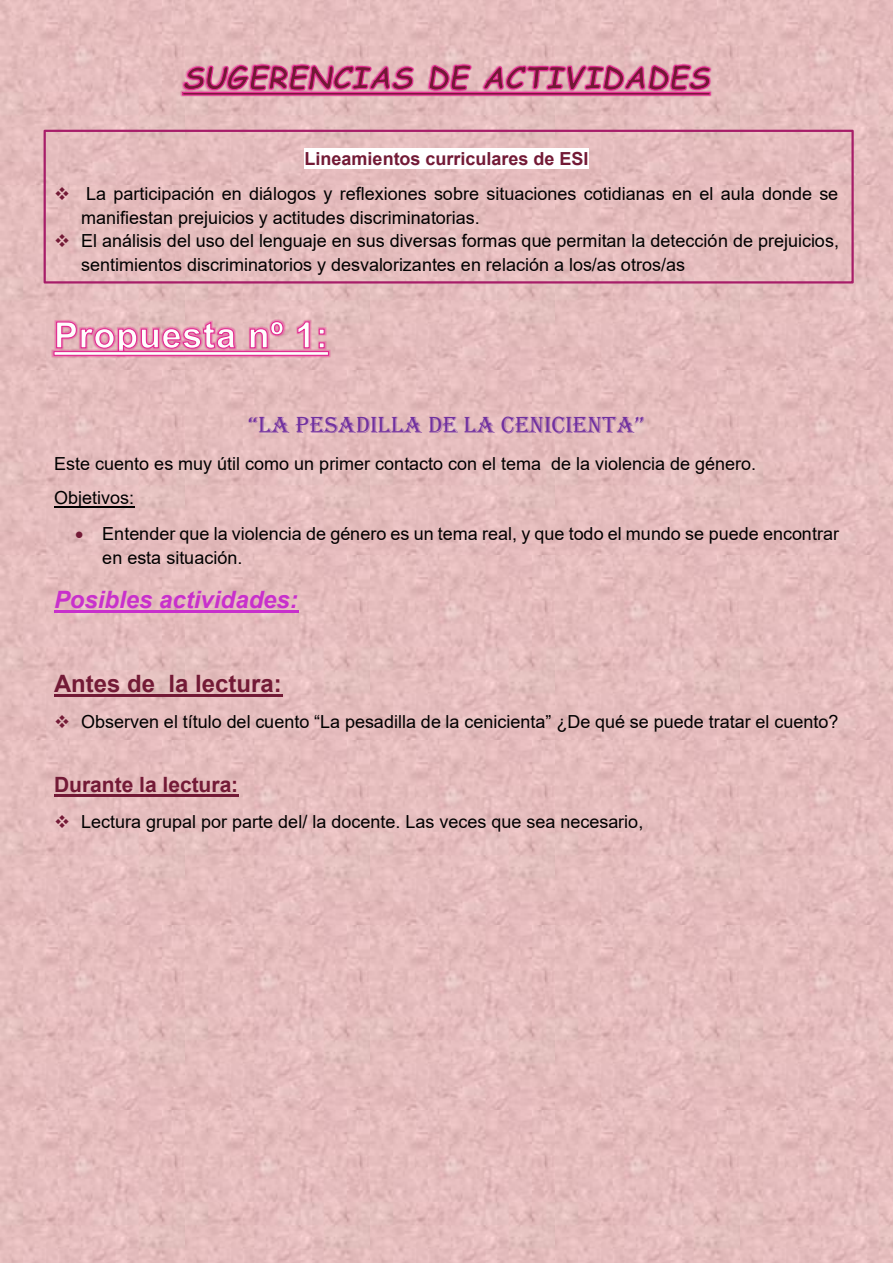
<style>
.page{position:relative;width:893px;height:1263px;background:#e5bdbd}
.page>*{position:absolute;margin:0;border:0;box-sizing:border-box;transform-origin:0 0}
.t1{font:24px "Algerian";color:#7030a0}
.t2{font:italic 700 24px "Arial";color:#c830cc}
.t3{font:700 24px "Arial";color:#731a36}
.t4{font:700 21px "Arial";letter-spacing:.005em;color:#731a36}
.t5{font:18px/23.7px "Arial";color:#000}
.t6{font:700 18px "Arial";color:#731a36}
.s1{color:#731a36}
</style>
<div class="page">
<img style="left:181px;top:62px;width:531px;height:27px">
<svg style="left:183px;top:63px;width:528px;height:27px"></svg>
<img style="left:180px;top:90px;width:532px;height:8px">
<div style="left:182px;top:92px;width:529px;height:4px;border:1px solid #e32c91"></div>
<div style="left:304px;top:149px;width:285px;height:20px;background:#fff"></div>
<img style="left:54px;top:318px;width:273px;height:30px">
<svg style="left:55px;top:320px;width:270px;height:28px"></svg>
<img style="left:51px;top:348px;width:280px;height:10px">
<hr style="left:54px;top:352px;width:274px;height:3px;background:#fefefd">
<div style="left:53px;top:351px;width:276px;height:5px;border:1px solid #e32c91"></div>
<hr style="left:54px;top:506px;width:80px;height:1px;background:#000">
<hr style="left:54px;top:610px;width:244px;height:3px;background:#c830cc">
<hr style="left:54px;top:694px;width:228px;height:2px;background:#731a36">
<hr style="left:54px;top:794px;width:185px;height:3px;background:#731a36">
<div style="left:44px;top:130px;width:810px;height:154px;border:2px solid #a71e69"></div>
<p class="t6" style="left:304px;top:146px;width:286px">Lineamientos curriculares de ESI</p>
<p class="t5" style="left:81px;top:181px;width:759px;text-indent:-27px"><span class="s1">❖</span> La participación en diálogos y reflexiones sobre situaciones cotidianas en el aula donde se manifiestan prejuicios y actitudes discriminatorias.</p>
<p class="t5" style="left:81px;top:229px;width:760px;text-indent:-27px"><span class="s1">❖</span> El análisis del uso del lenguaje en sus diversas formas que permitan la detección de prejuicios, sentimientos discriminatorios y desvalorizantes en relación a los/as otros/as</p>
<h1 class="t1" style="left:248px;top:412px;width:397px">“LA PESADILLA DE LA CENICIENTA”</h1>
<p class="t5" style="left:54px;top:446px;width:704px;line-height:34.3px">Este cuento es muy útil como un primer contacto con el tema de la violencia de género.<br>Objetivos:</p>
<p class="t5" style="left:102px;top:522px;width:738px;text-indent:-27px"><span class="s1">•</span> Entender que la violencia de género es un tema real, y que todo el mundo se puede encontrar en esta situación.</p>
<h1 class="t2" style="left:54px;top:584px;width:245px">Posibles actividades:</h1>
<h1 class="t3" style="left:54px;top:666px;width:229px">Antes de la lectura:</h1>
<p class="t5" style="left:54px;top:709px;width:786px"><span class="s1">❖</span> Observen el título del cuento “La pesadilla de la cenicienta” ¿De qué se puede tratar el cuento?</p>
<p class="t4" style="left:54px;top:770px;width:186px">Durante la lectura:</p>
<p class="t5" style="left:54px;top:809px;width:591px"><span class="s1">❖</span> Lectura grupal por parte del/ la docente. Las veces que sea necesario,</p>
</div>
